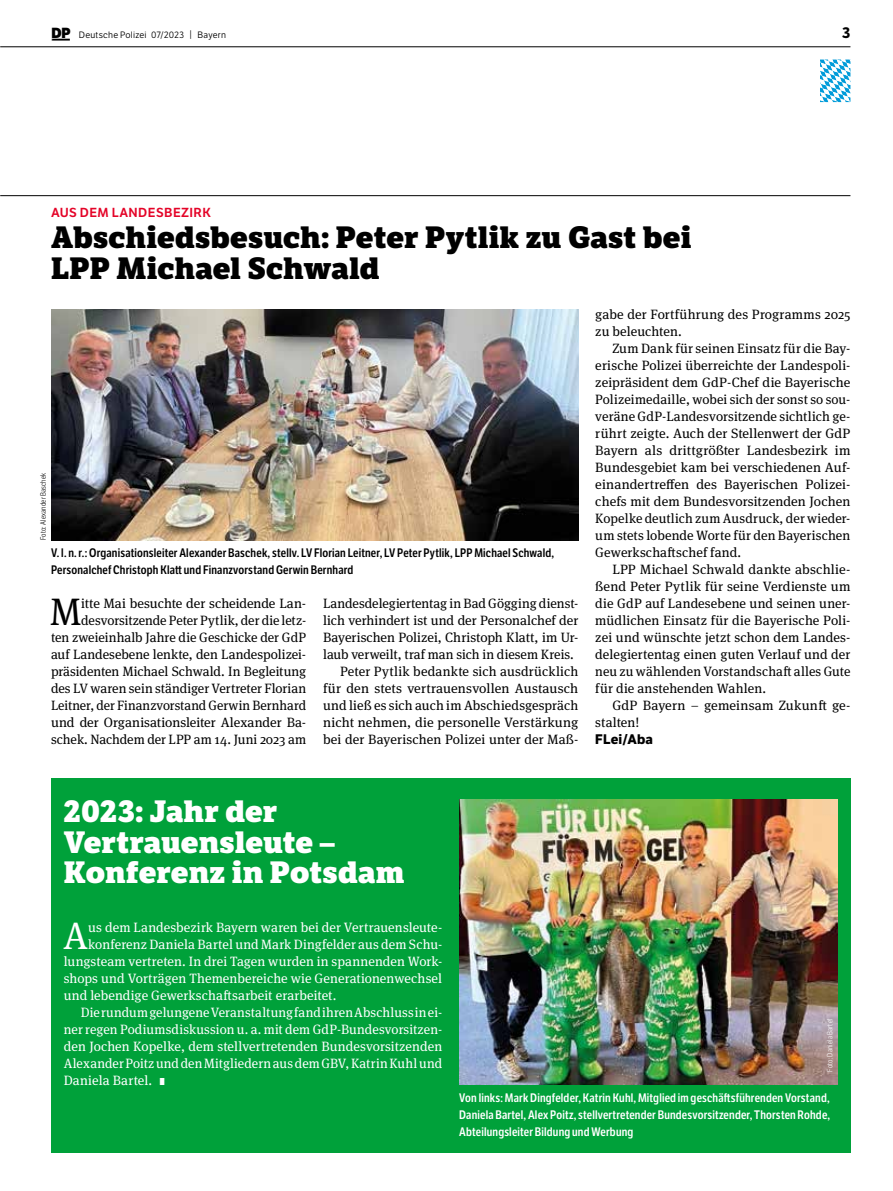
<style>
.page{position:relative;width:893px;height:1191px;background:#fff}
.page>*{position:absolute;margin:0;border:0;box-sizing:border-box;transform-origin:0 0}
.t1{font:38.25px "Meta Serif Pro";color:#000}
.t2{font:38.25px "Meta Serif Pro";color:#fff}
.t3{font:800 30px/30.9px "LFT Etica Sheriff";letter-spacing:.005em;color:#000}
.t4{font:800 30px/30.9px "LFT Etica Sheriff";letter-spacing:.005em;color:#fff}
.t5{font:700 15px "LFT Etica";color:#000}
.t6{font:13.5px/17px "Meta Serif Pro";color:#000}
.t7{font:13.5px "Meta Serif Pro";letter-spacing:.01em;color:#fff}
.t8{font:700 13.5px "LFT Etica";letter-spacing:.015em;color:#000}
.t9{font:12.75px "LFT Etica SB";letter-spacing:.03em;color:#e40428}
.t10{font:600 12px/17px "LFT Etica Condensed";letter-spacing:.015em;color:#fff;text-align:justify}
.t11{font:600 12px/17px "LFT Etica Condensed";letter-spacing:.015em;color:#000}
.t12{font:9px "LFT Etica Bk";letter-spacing:.025em;color:#000}
.t13{font:300 7.5px "LFT Etica Condensed";letter-spacing:.025em;color:#000}
.t14{font:300 7.5px "LFT Etica Condensed";letter-spacing:.02em;color:#fff}
.s1{font-family:"LFT Etica XB";font-size:14.25px}
.s2{font-size:9.3px}
.s3{font-family:"LFT Etica XB";font-size:9.75px}
</style>
<div class="page">
<hr style="left:0;top:195px;width:850px;height:1px;background:#000">
<hr style="left:0;top:47px;width:850px;height:1px;background:#000">
<svg style="left:52px;top:39px;width:18px;height:2px"></svg>
<svg style="left:820px;top:60px;width:31px;height:42px"></svg>
<img style="left:51px;top:310px;width:527px;height:230px">
<div style="left:51px;top:778px;width:799px;height:374px;background:#00a13a"></div>
<img style="left:459px;top:799px;width:379px;height:285px">
<p class="t12" style="left:52px;top:29px;width:176px"><span class="s1">DP</span> Deutsche Polizei 07/2023 <span class="s2">|</span> Bayern</p>
<p class="t5" style="left:842px;top:23px;width:10px">3</p>
<p class="t9" style="left:51px;top:205px;width:161px">AUS DEM LANDESBEZIRK</p>
<h2 class="t3" style="left:51px;top:222px;width:642px">Abschiedsbesuch: Peter Pytlik zu Gast bei<br>LPP Michael Schwald</h2>
<p class="t13" style="left:39px;top:540px;width:69px;rotate:-90deg">Foto: Alexander Baschek</p>
<p class="t11" style="left:51px;top:545px;width:505px">V. l. n. r.: Organisationsleiter Alexander Baschek, stellv. LV Florian Leitner, LV Peter Pytlik, LPP Michael Schwald,<br>Personalchef Christoph Klatt und Finanzvorstand Gerwin Bernhard</p>
<p class="t6" style="left:51px;top:594px;width:257px;text-align:right">itte Mai besuchte der scheidende Lan&shy;desvorsitzende Peter Pytlik, der die letz-<br>ten zweieinhalb Jahre die Geschicke der GdP auf Landesebene lenkte, den Landespolizei&shy;präsidenten Michael Schwald. In Begleitung des LV waren sein ständiger Vertreter Florian Leitner, der Finanzvorstand Gerwin Bernhard und der Organisationsleiter Alexander Ba&shy;schek. Nachdem der LPP am 14. Juni 2023 am</p>
<p class="t6" style="left:323px;top:594px;width:257px">Landesdelegiertentag in Bad Gögging dienst-</p>
<h1 class="t1" style="left:51px;top:584px;width:32px">M</h1>
<p class="t6" style="left:323px;top:611px;width:257px">lich verhindert ist und der Personalchef der</p>
<p class="t6" style="left:323px;top:628px;width:257px">Bayerischen Polizei, Christoph Klatt, im Ur-</p>
<p class="t6" style="left:323px;top:645px;width:252px">laub verweilt, traf man sich in diesem Kreis.</p>
<p class="t6" style="left:340px;top:662px;width:240px">Peter Pytlik bedankte sich ausdrücklich</p>
<p class="t6" style="left:323px;top:679px;width:257px">für den stets vertrauensvollen Austausch</p>
<p class="t6" style="left:323px;top:696px;width:257px">und ließ es sich auch im Abschiedsgespräch</p>
<p class="t6" style="left:323px;top:713px;width:257px">nicht nehmen, die personelle Verstärkung</p>
<p class="t6" style="left:323px;top:730px;width:257px">bei der Bayerischen Polizei unter der Maß-</p>
<p class="t6" style="left:595px;top:305px;width:257px">gabe der Fortführung des Programms 2025 zu beleuchten.</p>
<p class="t6" style="left:595px;top:339px;width:257px;text-align:justify;text-indent:17px">Zum Dank für seinen Einsatz für die Bay&shy;erische Polizei überreichte der Landespoli&shy;zeipräsident dem GdP-Chef die Bayerische Polizeimedaille, wobei sich der sonst so sou&shy;veräne GdP-Landesvorsitzende sichtlich ge&shy;rührt zeigte. Auch der Stellenwert der GdP Bayern als drittgrößter Landesbezirk im Bundesgebiet kam bei verschiedenen Auf&shy;einandertreffen des Bayerischen Polizei&shy;chefs mit dem Bundesvorsitzenden Jochen Kopelke deutlich zum Ausdruck, der wieder&shy;um stets lobende Worte für den Bayerischen Gewerkschaftschef fand.</p>
<p class="t6" style="left:595px;top:560px;width:257px;text-align:justify;text-indent:17px">LPP Michael Schwald dankte abschlie&shy;ßend Peter Pytlik für seine Verdienste um die GdP auf Landesebene und seinen uner&shy;müdlichen Einsatz für die Bayerische Poli&shy;zei und wünschte jetzt schon dem Landes&shy;delegiertentag einen guten Verlauf und der neu zu wählenden Vorstandschaft alles Gute für die anstehenden Wahlen.</p>
<p class="t6" style="left:595px;top:696px;width:257px;text-indent:17px">GdP Bayern – gemeinsam Zukunft ge&shy;stalten!</p>
<p class="t8" style="left:595px;top:731px;width:59px">FLei/Aba</p>
<h2 class="t4" style="left:64px;top:795px;width:342px">2023: Jahr der<br>Vertrauensleute –<br>Konferenz in Potsdam</h2>
<h1 class="t2" style="left:63px;top:907px;width:27px">A</h1>
<p class="t7" style="left:88px;top:917px;width:355px">us dem Landesbezirk Bayern waren bei der Vertrauensleute-</p>
<p class="t7" style="left:88px;top:934px;width:355px">konferenz Daniela Bartel und Mark Dingfelder aus dem Schu-</p>
<p class="t7" style="left:64px;top:951px;width:380px">lungsteam vertreten. In drei Tagen wurden in spannenden Work-</p>
<p class="t7" style="left:64px;top:968px;width:380px">shops und Vorträgen Themenbereiche wie Generationenwechsel</p>
<p class="t7" style="left:64px;top:985px;width:274px">und lebendige Gewerkschaftsarbeit erarbeitet.</p>
<p class="t7" style="left:81px;top:1002px;width:363px">Die rundum gelungene Veranstaltung fand ihren Abschluss in ei-</p>
<p class="t7" style="left:64px;top:1019px;width:380px">ner regen Podiumsdiskussion u. a. mit dem GdP-Bundesvorsitzen-</p>
<p class="t7" style="left:64px;top:1036px;width:380px">den Jochen Kopelke, dem stellvertretenden Bundesvorsitzenden</p>
<p class="t7" style="left:64px;top:1053px;width:380px">Alexander Poitz und den Mitgliedern aus dem GBV, Katrin Kuhl und</p>
<p class="t7" style="left:64px;top:1070px;width:103px">Daniela Bartel. <span class="s3">I</span></p>
<p class="t14" style="left:826px;top:1072px;width:55px;rotate:-90deg">Foto: Daniela Bartel</p>
<p class="t10" style="left:459px;top:1089px;width:372px">Von links: Mark Dingfelder, Katrin Kuhl, Mitglied im geschäftsführenden Vorstand, Daniela Bartel, Alex Poitz, stellvertretender Bundesvorsitzender, Thorsten Rohde, Abteilungsleiter Bildung und Werbung</p>
</div>
